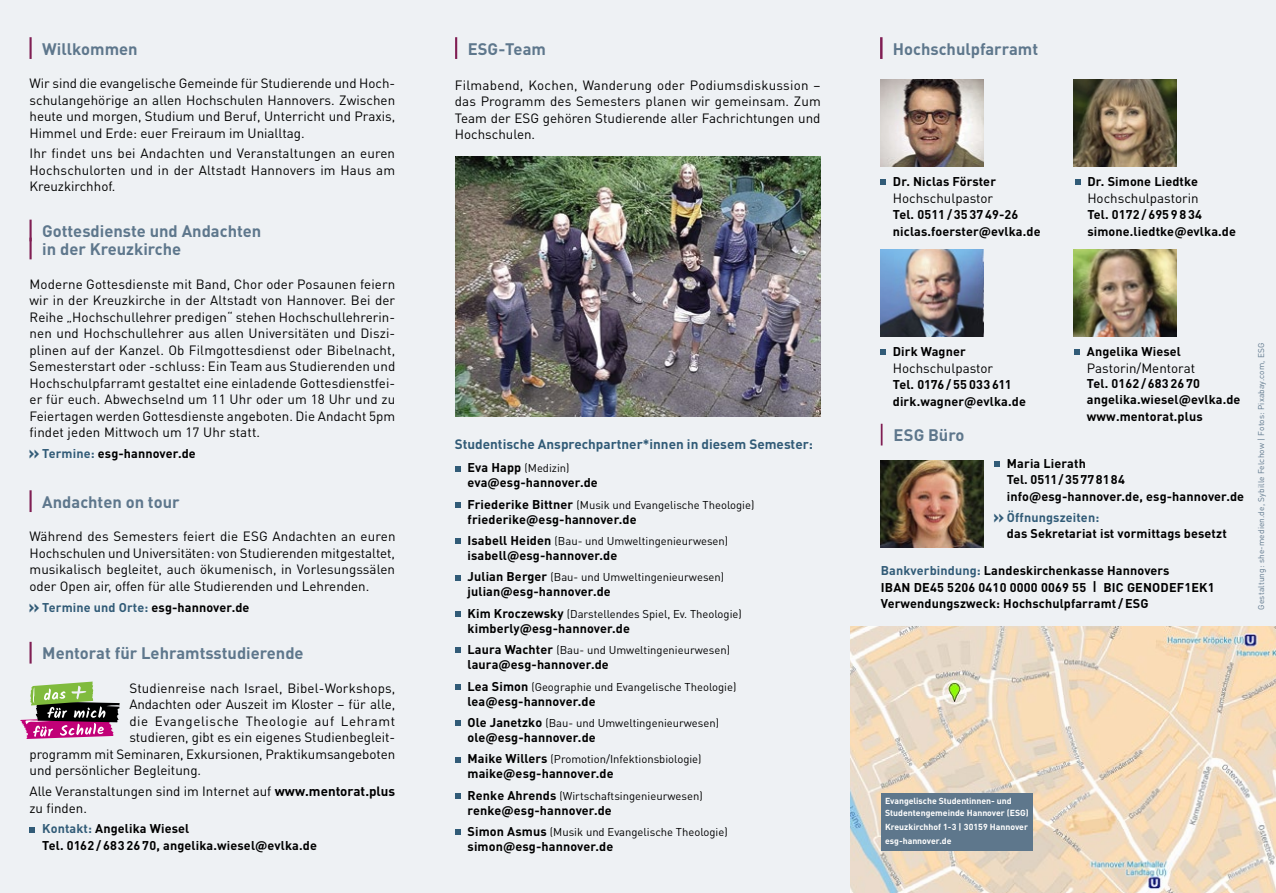
<style>
.page{position:relative;width:1276px;height:893px;background:#eef1f4}
.page>*{position:absolute;margin:0;border:0;box-sizing:border-box;transform-origin:0 0}
.t1{font:700 16.5px/18px "DINOT";color:#5e778c}
.t2{font:700 13.5px "DINOT";color:#315b77}
.t3{font:13.35px/16.5px "DINOT";color:#000;text-align:justify}
.t4{font:13.35px "DINOT";letter-spacing:.04em;color:#000}
.t5{font:700 12.6px/16.5px "DINOT";letter-spacing:.01em;color:#000}
.t6{font:700 12.6px "DINOT";letter-spacing:.01em;color:#315b77}
.t7{font:11.25px "DINOT";color:#000}
.t8{font:700 8.7px/12px "DINOT";color:#fff}
.t9{font:8.25px "DINOT";letter-spacing:.02em;color:#5e778c}
.s1{font-size:18px;color:#315b77}
.s2{color:#315b77}
.s3{font-size:18px}
.s4{color:#000}
.s5{font-weight:700}
.s6{font-weight:700;font-size:12.6px}
</style>
<div class="page">
<img style="left:455px;top:156px;width:366px;height:261px">
<hr style="left:30px;top:37px;width:2px;height:22px;background:#801e53">
<hr style="left:30px;top:220px;width:2px;height:21px;background:#801e53">
<hr style="left:30px;top:238px;width:2px;height:21px;background:#801e53">
<hr style="left:30px;top:490px;width:2px;height:22px;background:#801e53">
<hr style="left:30px;top:642px;width:2px;height:22px;background:#801e53">
<svg style="left:30px;top:827px;width:5px;height:6px"></svg>
<hr style="left:455px;top:37px;width:2px;height:22px;background:#801e53">
<svg style="left:994px;top:461px;width:6px;height:6px"></svg>
<hr style="left:880px;top:424px;width:2px;height:21px;background:#801e53">
<svg style="left:880px;top:179px;width:6px;height:6px"></svg>
<svg style="left:1074px;top:349px;width:6px;height:6px"></svg>
<svg style="left:880px;top:349px;width:6px;height:6px"></svg>
<svg style="left:1075px;top:179px;width:5px;height:6px"></svg>
<img style="left:880px;top:79px;width:103px;height:87px">
<img style="left:1074px;top:79px;width:102px;height:87px">
<img style="left:1074px;top:249px;width:102px;height:87px">
<img style="left:880px;top:249px;width:103px;height:87px">
<hr style="left:880px;top:37px;width:2px;height:22px;background:#801e53">
<svg style="left:455px;top:466px;width:6px;height:6px"></svg>
<svg style="left:455px;top:502px;width:6px;height:6px"></svg>
<svg style="left:455px;top:538px;width:6px;height:6px"></svg>
<svg style="left:455px;top:575px;width:6px;height:6px"></svg>
<svg style="left:455px;top:611px;width:6px;height:6px"></svg>
<svg style="left:455px;top:647px;width:6px;height:6px"></svg>
<svg style="left:455px;top:684px;width:6px;height:6px"></svg>
<svg style="left:455px;top:720px;width:6px;height:6px"></svg>
<svg style="left:455px;top:757px;width:6px;height:6px"></svg>
<svg style="left:455px;top:793px;width:6px;height:6px"></svg>
<svg style="left:455px;top:829px;width:6px;height:6px"></svg>
<svg style="left:20px;top:682px;width:100px;height:57px"></svg>
<img style="left:851px;top:626px;width:425px;height:267px">
<div style="left:881px;top:793px;width:151px;height:57px;background:#5e778c"></div>
<img style="left:880px;top:461px;width:103px;height:87px">
<p class="t1" style="left:42px;top:39px;width:97px">Willkommen</p>
<p class="t3" style="left:30px;top:75px;width:367px">Wir sind die evangelische Gemeinde für Studierende und Hoch&shy;schulangehörige an allen Hochschulen Hannovers. Zwischen heute und morgen, Studium und Beruf, Unterricht und Praxis, Himmel und Erde: euer Freiraum im Unialltag.</p>
<p class="t3" style="left:30px;top:145px;width:367px">Ihr findet uns bei Andachten und Veranstaltungen an euren Hochschulorten und in der Altstadt Hannovers im Haus am Kreuzkirchhof.</p>
<p class="t1" style="left:42px;top:221px;width:220px">Gottesdienste und Andachten in der Kreuzkirche</p>
<p class="t3" style="left:30px;top:275px;width:367px">Moderne Gottesdienste mit Band, Chor oder Posaunen feiern wir in der Kreuzkirche in der Altstadt von Hannover. Bei der Reihe „Hochschullehrer predigen“ stehen Hochschullehrerin&shy;nen und Hochschullehrer aus allen Universitäten und Diszi&shy;plinen auf der Kanzel. Ob Filmgottesdienst oder Bibelnacht, Semesterstart oder -schluss: Ein Team aus Studierenden und Hochschulpfarramt gestaltet eine einladende Gottesdienstfei&shy;er für euch. Abwechselnd um 11 Uhr oder um 18 Uhr und zu Feiertagen werden Gottesdienste angeboten. Die Andacht 5pm findet jeden Mittwoch um 17 Uhr statt.</p>
<p class="t5" style="left:28px;top:445px;width:169px"><span class="s1">››</span> <span class="s2">Termine:</span> esg-hannover.de</p>
<p class="t1" style="left:42px;top:492px;width:139px">Andachten on tour</p>
<p class="t3" style="left:30px;top:528px;width:367px">Während des Semesters feiert die ESG Andachten an euren Hochschulen und Universitäten: von Studierenden mitgestaltet, musikalisch begleitet, auch ökumenisch, in Vorlesungssälen oder Open air, offen für alle Studierenden und Lehrenden.</p>
<p class="t6" style="left:28px;top:598px;width:223px"><span class="s3">››</span> Termine und Orte: <span class="s4">esg-hannover.de</span></p>
<p class="t1" style="left:42px;top:644px;width:263px">Mentorat für Lehramtsstudierende</p>
<p class="t3" style="left:129px;top:679px;width:268px">Studienreise nach Israel, Bibel-Workshops,</p>
<p class="t3" style="left:129px;top:696px;width:267px">Andachten oder Auszeit im Kloster – für alle,</p>
<p class="t4" style="left:129px;top:712px;width:267px">die Evangelische Theologie auf Lehramt</p>
<p class="t3" style="left:129px;top:729px;width:267px">studieren, gibt es ein eigenes Studienbegleit-</p>
<p class="t3" style="left:30px;top:745px;width:367px">programm mit Seminaren, Exkursionen, Praktikumsangeboten</p>
<p class="t3" style="left:30px;top:762px;width:173px">und persönlicher Begleitung.</p>
<p class="t3" style="left:30px;top:782px;width:367px">Alle Veranstaltungen sind im Internet auf <span class="s5">www.mentorat.plus </span>zu finden.</p>
<p class="t5" style="left:42px;top:820px;width:276px"><span class="s2">Kontakt:</span> Angelika Wiesel<br>Tel. 0162 / 683 26 70, angelika.wiesel@evlka.de</p>
<p class="t1" style="left:468px;top:39px;width:80px">ESG-Team</p>
<p class="t3" style="left:455px;top:76px;width:367px">Filmabend, Kochen, Wanderung oder Podiumsdiskussion – das Programm des Semesters planen wir gemeinsam. Zum Team der ESG gehören Studierende aller Fachrichtungen und Hochschulen.</p>
<p class="t2" style="left:455px;top:435px;width:360px">Studentische Ansprechpartner*innen in diesem Semester:</p>
<p class="t7" style="left:467px;top:461px;width:104px"><span class="s6">Eva Happ</span> (Medizin)</p>
<p class="t5" style="left:467px;top:474px;width:132px">eva@esg-hannover.de</p>
<p class="t7" style="left:467px;top:497px;width:288px"><span class="s6">Friederike Bittner</span> (Musik und Evangelische Theologie)</p>
<p class="t5" style="left:467px;top:510px;width:170px">friederike@esg-hannover.de</p>
<p class="t7" style="left:467px;top:533px;width:262px"><span class="s6">Isabell Heiden</span> (Bau- und Umweltingenieurwesen)</p>
<p class="t5" style="left:467px;top:547px;width:151px">isabell@esg-hannover.de</p>
<p class="t7" style="left:467px;top:570px;width:258px"><span class="s6">Julian Berger</span> (Bau- und Umweltingenieurwesen)</p>
<p class="t5" style="left:467px;top:583px;width:145px">julian@esg-hannover.de</p>
<p class="t7" style="left:467px;top:606px;width:276px"><span class="s6">Kim Kroczewsky</span> (Darstellendes Spiel, Ev. Theologie)</p>
<p class="t5" style="left:467px;top:619px;width:164px">kimberly@esg-hannover.de</p>
<p class="t7" style="left:467px;top:642px;width:264px"><span class="s6">Laura Wachter</span> (Bau- und Umweltingenieurwesen)</p>
<p class="t5" style="left:467px;top:656px;width:143px">laura@esg-hannover.de</p>
<p class="t7" style="left:467px;top:679px;width:270px"><span class="s6">Lea Simon</span> (Geographie und Evangelische Theologie)</p>
<p class="t5" style="left:467px;top:692px;width:130px">lea@esg-hannover.de</p>
<p class="t7" style="left:467px;top:715px;width:253px"><span class="s6">Ole Janetzko</span> (Bau- und Umweltingenieurwesen)</p>
<p class="t5" style="left:467px;top:729px;width:130px">ole@esg-hannover.de</p>
<p class="t7" style="left:467px;top:752px;width:235px"><span class="s6">Maike Willers</span> (Promotion/Infektionsbiologie)</p>
<p class="t5" style="left:467px;top:765px;width:147px">maike@esg-hannover.de</p>
<p class="t7" style="left:467px;top:788px;width:237px"><span class="s6">Renke Ahrends</span> (Wirtschaftsingenieurwesen)</p>
<p class="t5" style="left:467px;top:801px;width:146px">renke@esg-hannover.de</p>
<p class="t7" style="left:467px;top:824px;width:262px"><span class="s6">Simon Asmus</span> (Musik und Evangelische Theologie)</p>
<p class="t5" style="left:467px;top:838px;width:147px">simon@esg-hannover.de</p>
<p class="t1" style="left:893px;top:39px;width:147px">Hochschulpfarramt</p>
<p class="t5" style="left:893px;top:173px;width:105px">Dr. Niclas Förster</p>
<p class="t3" style="left:893px;top:189px;width:102px">Hochschulpastor</p>
<p class="t5" style="left:893px;top:206px;width:149px">Tel. 0511 / 35 37 49-26 niclas.foerster@evlka.de</p>
<p class="t5" style="left:1087px;top:173px;width:112px">Dr. Simone Liedtke</p>
<p class="t3" style="left:1087px;top:189px;width:113px">Hochschulpastorin</p>
<p class="t5" style="left:1087px;top:206px;width:150px">Tel. 0172 / 695 9 8 34 simone.liedtke@evlka.de</p>
<p class="t5" style="left:893px;top:343px;width:74px">Dirk Wagner</p>
<p class="t3" style="left:893px;top:359px;width:102px">Hochschulpastor</p>
<p class="t5" style="left:893px;top:376px;width:135px">Tel. 0176 / 55 033 611 dirk.wagner@evlka.de</p>
<p class="t1" style="left:893px;top:426px;width:72px">ESG Büro</p>
<p class="t5" style="left:1087px;top:343px;width:96px">Angelika Wiesel</p>
<p class="t3" style="left:1087px;top:359px;width:110px">Pastorin/Mentorat</p>
<p class="t5" style="left:1087px;top:374px;width:155px">Tel. 0162 / 683 26 70 angelika.wiesel@evlka.de www.mentorat.plus</p>
<p class="t5" style="left:1007px;top:454px;width:239px">Maria Lierath<br>Tel. 0511/35778184 info@esg-hannover.de, esg-hannover.de</p>
<p class="t5" style="left:1007px;top:508px;width:221px;text-indent:-14px"><span class="s1">››</span> <span class="s2">Öffnungszeiten:<br></span>das Sekretariat ist vormittags besetzt</p>
<p class="t5" style="left:881px;top:562px;width:335px"><span class="s2">Bankverbindung:</span> Landeskirchenkasse Hannovers<br>IBAN DE45 5206 0410 0000 0069 55 | BIC GENODEF1EK1<br>Verwendungszweck: Hochschulpfarramt /ESG</p>
<p class="t9" style="left:1255px;top:610px;width:268px;rotate:-90deg">Gestaltung: she-medien.de, Sybille Felchow | Fotos: Pixabay.com, ESG</p>
<p class="t8" style="left:885px;top:794px;width:145px">Evangelische Studentinnen- und<br>Studentengemeinde Hannover (ESG)</p>
<p class="t8" style="left:885px;top:819px;width:144px;line-height:14.1px">Kreuzkirchhof 1-3 | 30159 Hannover esg-hannover.de</p>
</div>
